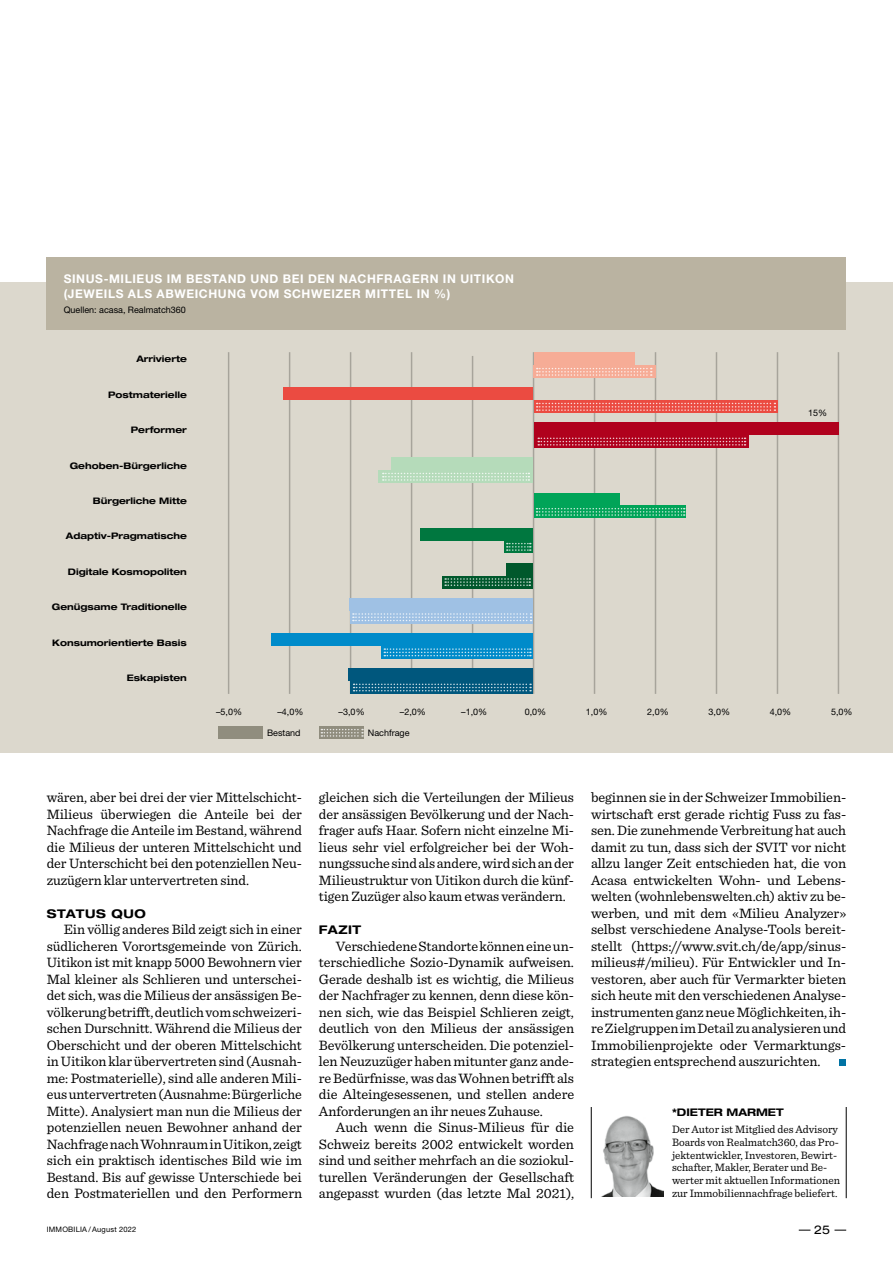
<style>
.page{position:relative;width:893px;height:1263px;background:#fff}
.page>*{position:absolute;margin:0;border:0;box-sizing:border-box;transform-origin:0 0}
.t1{font:14.25px/16.5px "Sentinel";letter-spacing:-.005em;color:#000;text-align:justify}
.t2{font:700 12px/15px "Helvetica Neue LT Std";letter-spacing:.05em;color:#fff}
.t3{font:700 expanded 12px "Helvetica Neue LT Std";letter-spacing:.05em;color:#000}
.t4{font:expanded 12px "Helvetica Neue LT Std";color:#000}
.t5{font:11.25px/12.8px "Sentinel";color:#000}
.t6{font:700 expanded 10.5px "Helvetica Neue LT Std";color:#000}
.t7{font:700 expanded 9px "Helvetica Neue LT Std";color:#000}
.t8{font:9px "Helvetica Neue LT Std";color:#000}
.t9{font:7.5px "Helvetica Neue LT Std";letter-spacing:.025em;color:#000}
</style>
<div class="page">
<svg style="left:834px;top:1230px;width:12px;height:1px"></svg>
<svg style="left:840px;top:1060px;width:6px;height:6px"></svg>
<div style="left:0;top:283px;width:893px;height:470px;background:#dcd8cd"></div>
<div style="left:47px;top:257px;width:799px;height:73px;background:#bab3a1"></div>
<hr style="left:591px;top:1107px;width:1px;height:91px;background:#000">
<hr style="left:846px;top:1107px;width:1px;height:91px;background:#000">
<img style="left:601px;top:1116px;width:62px;height:81px">
<div style="left:218px;top:726px;width:44px;height:13px;background:#908d7e"></div>
<div style="left:319px;top:726px;width:45px;height:13px;background:#908d7e"></div>
<hr style="left:533px;top:352px;width:1px;height:342px;background:#000">
<hr style="left:594px;top:352px;width:1px;height:342px;background:#000">
<hr style="left:655px;top:352px;width:1px;height:342px;background:#000">
<hr style="left:716px;top:352px;width:1px;height:342px;background:#000">
<hr style="left:777px;top:352px;width:1px;height:342px;background:#000">
<hr style="left:838px;top:352px;width:1px;height:342px;background:#000">
<hr style="left:472px;top:356px;width:1px;height:319px;background:#000">
<hr style="left:411px;top:352px;width:1px;height:342px;background:#000">
<hr style="left:350px;top:352px;width:1px;height:342px;background:#000">
<hr style="left:289px;top:352px;width:1px;height:342px;background:#000">
<hr style="left:228px;top:352px;width:1px;height:342px;background:#000">
<svg style="left:321px;top:729px;width:42px;height:8px"></svg>
<div style="left:533px;top:352px;width:101px;height:13px;background:#f6ac96"></div>
<div style="left:533px;top:365px;width:123px;height:13px;background:#f6ac96"></div>
<svg style="left:537px;top:368px;width:115px;height:8px"></svg>
<div style="left:283px;top:387px;width:250px;height:13px;background:#eb4b41"></div>
<div style="left:534px;top:400px;width:244px;height:13px;background:#eb4b41"></div>
<svg style="left:537px;top:403px;width:238px;height:8px"></svg>
<div style="left:534px;top:422px;width:305px;height:13px;background:#b0011d"></div>
<svg style="left:534px;top:435px;width:214px;height:13px"></svg>
<svg style="left:538px;top:438px;width:207px;height:8px;background:#bb263e"></svg>
<div style="left:534px;top:493px;width:86px;height:12px;background:#00a458"></div>
<div style="left:534px;top:505px;width:152px;height:13px;background:#00a458"></div>
<svg style="left:536px;top:508px;width:149px;height:8px"></svg>
<div style="left:391px;top:458px;width:142px;height:12px;background:#b5dbba"></div>
<div style="left:378px;top:470px;width:155px;height:13px;background:#b5dbba"></div>
<svg style="left:383px;top:473px;width:146px;height:8px"></svg>
<div style="left:420px;top:528px;width:113px;height:13px;background:#00773f"></div>
<div style="left:504px;top:540px;width:29px;height:13px;background:#00773f"></div>
<svg style="left:507px;top:543px;width:24px;height:8px"></svg>
<div style="left:506px;top:563px;width:27px;height:13px;background:#00582c"></div>
<div style="left:442px;top:576px;width:91px;height:12px;background:#00582c"></div>
<svg style="left:445px;top:578px;width:85px;height:8px"></svg>
<div style="left:350px;top:598px;width:183px;height:13px;background:#9fc1e4"></div>
<div style="left:351px;top:611px;width:182px;height:13px;background:#9fc1e4"></div>
<svg style="left:353px;top:613px;width:178px;height:8px"></svg>
<div style="left:272px;top:633px;width:261px;height:13px;background:#008bca"></div>
<svg style="left:381px;top:646px;width:152px;height:13px"></svg>
<svg style="left:384px;top:648px;width:147px;height:8px"></svg>
<div style="left:349px;top:668px;width:184px;height:13px;background:#00577d"></div>
<svg style="left:351px;top:681px;width:182px;height:13px"></svg>
<svg style="left:354px;top:684px;width:177px;height:7px"></svg>
<p class="t2" style="left:64px;top:271px;width:452px">SINUS-MILIEUS IM BESTAND UND BEI DEN NACHFRAGERN IN UITIKON (JEWEILS ALS ABWEICHUNG VOM SCHWEIZER MITTEL IN %)</p>
<p class="t8" style="left:64px;top:304px;width:124px">Quellen: acasa, Realmatch360</p>
<p class="t7" style="left:136px;top:353px;width:52px">Arrivierte</p>
<p class="t7" style="left:108px;top:389px;width:80px">Postmaterielle</p>
<p class="t7" style="left:131px;top:424px;width:58px">Performer</p>
<p class="t7" style="left:70px;top:460px;width:119px">Gehoben-Bürgerliche</p>
<p class="t7" style="left:93px;top:495px;width:96px">Bürgerliche Mitte</p>
<p class="t7" style="left:66px;top:531px;width:123px">Adaptiv-Pragmatische</p>
<p class="t7" style="left:68px;top:566px;width:120px">Digitale Kosmopoliten</p>
<p class="t7" style="left:52px;top:601px;width:136px">Genügsame Traditionelle</p>
<p class="t7" style="left:52px;top:637px;width:136px">Konsumorientierte Basis</p>
<p class="t7" style="left:127px;top:672px;width:61px">Eskapisten</p>
<p class="t8" style="left:808px;top:407px;width:21px">15%</p>
<p class="t8" style="left:216px;top:706px;width:28px">–5,0%</p>
<p class="t8" style="left:277px;top:706px;width:28px">–4,0%</p>
<p class="t8" style="left:339px;top:706px;width:28px">–3,0%</p>
<p class="t8" style="left:400px;top:706px;width:28px">–2,0%</p>
<p class="t8" style="left:461px;top:706px;width:28px">–1,0%</p>
<p class="t8" style="left:525px;top:706px;width:23px">0,0%</p>
<p class="t8" style="left:586px;top:706px;width:23px">1,0%</p>
<p class="t8" style="left:647px;top:706px;width:23px">2,0%</p>
<p class="t8" style="left:708px;top:706px;width:23px">3,0%</p>
<p class="t8" style="left:770px;top:706px;width:23px">4,0%</p>
<p class="t8" style="left:831px;top:706px;width:23px">5,0%</p>
<p class="t8" style="left:267px;top:727px;width:35px">Bestand</p>
<p class="t8" style="left:368px;top:727px;width:43px">Nachfrage</p>
<p class="t1" style="left:47px;top:788px;width:257px">wären, aber bei drei der vier Mittelschicht-Milieus überwiegen die Anteile bei der Nachfrage die Anteile im Bestand, während die Milieus der unteren Mittelschicht und der Unterschicht bei den potenziellen Neu&shy;zuzügern klar untervertreten sind.</p>
<p class="t3" style="left:47px;top:906px;width:100px">STATUS QUO</p>
<p class="t1" style="left:47px;top:920px;width:257px;text-indent:17px">Ein völlig anderes Bild zeigt sich in einer südlicheren Vorortsgemeinde von Zürich.<br>Uitikon ist mit knapp 5000 Bewohnern vier Mal kleiner als Schlieren und unterschei&shy;det sich, was die Milieus der ansässigen Be&shy;völkerung betrifft, deutlich vom schweizeri&shy;schen Durschnitt. Während die Milieus der Oberschicht und der oberen Mittelschicht in Uitikon klar übervertreten sind (Ausnah&shy;me: Postmaterielle), sind alle anderen Mili&shy;eus untervertreten (Ausnahme: Bürgerliche Mitte). Analysiert man nun die Milieus der potenziellen neuen Bewohner anhand der Nachfrage nach Wohnraum in Uitikon, zeigt sich ein praktisch identisches Bild wie im Bestand. Bis auf gewisse Unterschiede bei den Postmateriellen und den Performern</p>
<p class="t1" style="left:319px;top:788px;width:257px">gleichen sich die Verteilungen der Milieus der ansässigen Bevölkerung und der Nach&shy;frager aufs Haar. Sofern nicht einzelne Mi&shy;lieus sehr viel erfolgreicher bei der Woh&shy;nungssuche sind als andere, wird sich an der Milieustruktur von Uitikon durch die künf&shy;tigen Zuzüger also kaum etwas verändern.</p>
<p class="t3" style="left:319px;top:922px;width:44px">FAZIT</p>
<p class="t1" style="left:319px;top:937px;width:257px;text-indent:17px">Verschiedene Standorte können eine un&shy;terschiedliche Sozio-Dynamik aufweisen.<br>Gerade deshalb ist es wichtig, die Milieus der Nachfrager zu kennen, denn diese kön&shy;nen sich, wie das Beispiel Schlieren zeigt, deutlich von den Milieus der ansässigen Bevölkerung unterscheiden. Die potenziel&shy;len Neuzuzüger haben mitunter ganz ande&shy;re Bedürfnisse, was das Wohnen betrifft als die Alteingesessenen, und stellen andere Anforderungen an ihr neues Zuhause.</p>
<p class="t1" style="left:319px;top:1118px;width:257px;text-indent:17px">Auch wenn die Sinus-Milieus für die Schweiz bereits 2002 entwickelt worden sind und seither mehrfach an die soziokul&shy;turellen Veränderungen der Gesellschaft angepasst wurden (das letzte Mal 2021),</p>
<p class="t1" style="left:591px;top:788px;width:257px">beginnen sie in der Schweizer Immobilien&shy;wirtschaft erst gerade richtig Fuss zu fas&shy;sen. Die zunehmende Verbreitung hat auch damit zu tun, dass sich der SVIT vor nicht allzu langer Zeit entschieden hat, die von Acasa entwickelten Wohn- und Lebens&shy;welten (wohnlebenswelten.ch) aktiv zu be&shy;werben, und mit dem «Milieu Analyzer» selbst verschiedene Analyse-Tools bereit&shy;stellt (https://www.svit.ch/de/app/sinus&shy;milieus#/milieu). Für Entwickler und In&shy;vestoren, aber auch für Vermarkter bieten sich heute mit den verschiedenen Analyse&shy;instrumenten ganz neue Möglichkeiten, ih&shy;re Zielgruppen im Detail zu analysieren und Immobilienprojekte oder Vermarktungs&shy;strategien entsprechend auszurichten.</p>
<p class="t6" style="left:672px;top:1106px;width:113px">*DIETER MARMET</p>
<p class="t5" style="left:672px;top:1122px;width:170px">Der Autor ist Mitglied des Advisory Boards von Realmatch360, das Pro&shy;jektentwickler, Investoren, Bewirt&shy;schafter, Makler, Berater und Be&shy;werter mit aktuellen Informationen zur Immobiliennachfrage beliefert.</p>
<p class="t9" style="left:47px;top:1225px;width:91px">IMMOBILIA / August 2022</p>
<p class="t4" style="left:814px;top:1222px;width:18px">25</p>
</div>
